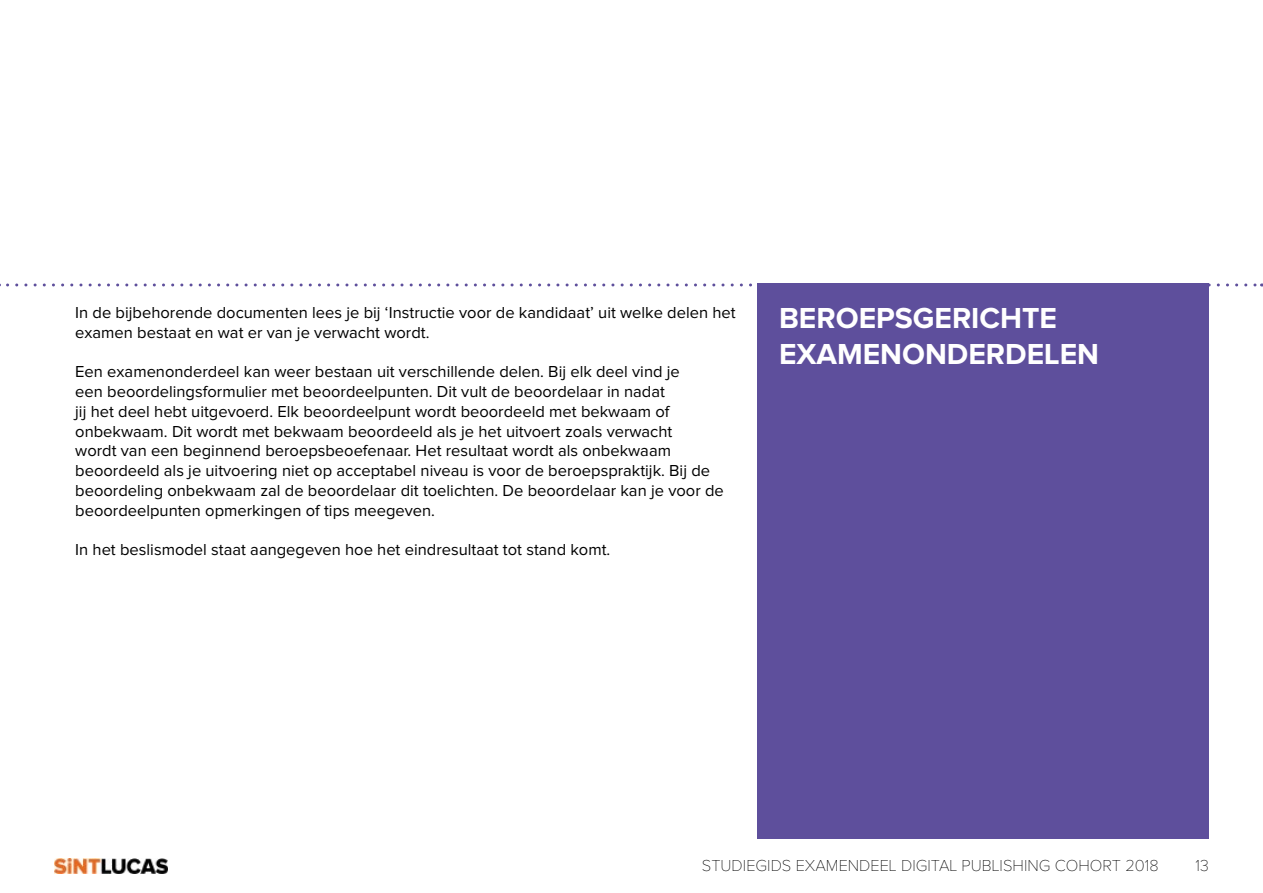
<style>
.page{position:relative;width:1263px;height:893px;background:#fff}
.page>*{position:absolute;margin:0;border:0;box-sizing:border-box;transform-origin:0 0}
.t1{font:700 30px/36px "Proxima Nova";color:#fff}
.t2{font:16.5px/19.8px "Proxima Nova";color:#000}
.t3{font:100 16.5px "Proxima Nova";color:#000}
</style>
<div class="page">
<img style="left:54px;top:858px;width:114px;height:15px">
<div style="left:758px;top:283px;width:451px;height:556px;background:#5e4f9c"></div>
<svg style="left:8px;top:283px;width:1254px;height:3px"></svg>
<p class="t2" style="left:75px;top:303px;width:662px">In de bijbehorende documenten lees je bij ‘Instructie voor de kandidaat’ uit welke delen het examen bestaat en wat er van je verwacht wordt.</p>
<p class="t2" style="left:75px;top:362px;width:650px">Een examenonderdeel kan weer bestaan uit verschillende delen. Bij elk deel vind je<br>een beoordelingsformulier met beoordeelpunten. Dit vult de beoordelaar in nadat<br>jij het deel hebt uitgevoerd. Elk beoordeelpunt wordt beoordeeld met bekwaam of onbekwaam. Dit wordt met bekwaam beoordeeld als je het uitvoert zoals verwacht<br>wordt van een beginnend beroepsbeoefenaar. Het resultaat wordt als onbekwaam beoordeeld als je uitvoering niet op acceptabel niveau is voor de beroepspraktijk. Bij de beoordeling onbekwaam zal de beoordelaar dit toelichten. De beoordelaar kan je voor de beoordeelpunten opmerkingen of tips meegeven.</p>
<p class="t2" style="left:75px;top:541px;width:537px">In het beslismodel staat aangegeven hoe het eindresultaat tot stand komt.</p>
<h1 class="t1" style="left:779px;top:302px;width:322px">BEROEPSGERICHTE<br>EXAMENONDERDELEN</h1>
<p class="t3" style="left:702px;top:858px;width:458px">STUDIEGIDS EXAMENDEEL DIGITAL PUBLISHING COHORT 2018</p>
<p class="t3" style="left:1196px;top:858px;width:15px">13</p>
</div>
